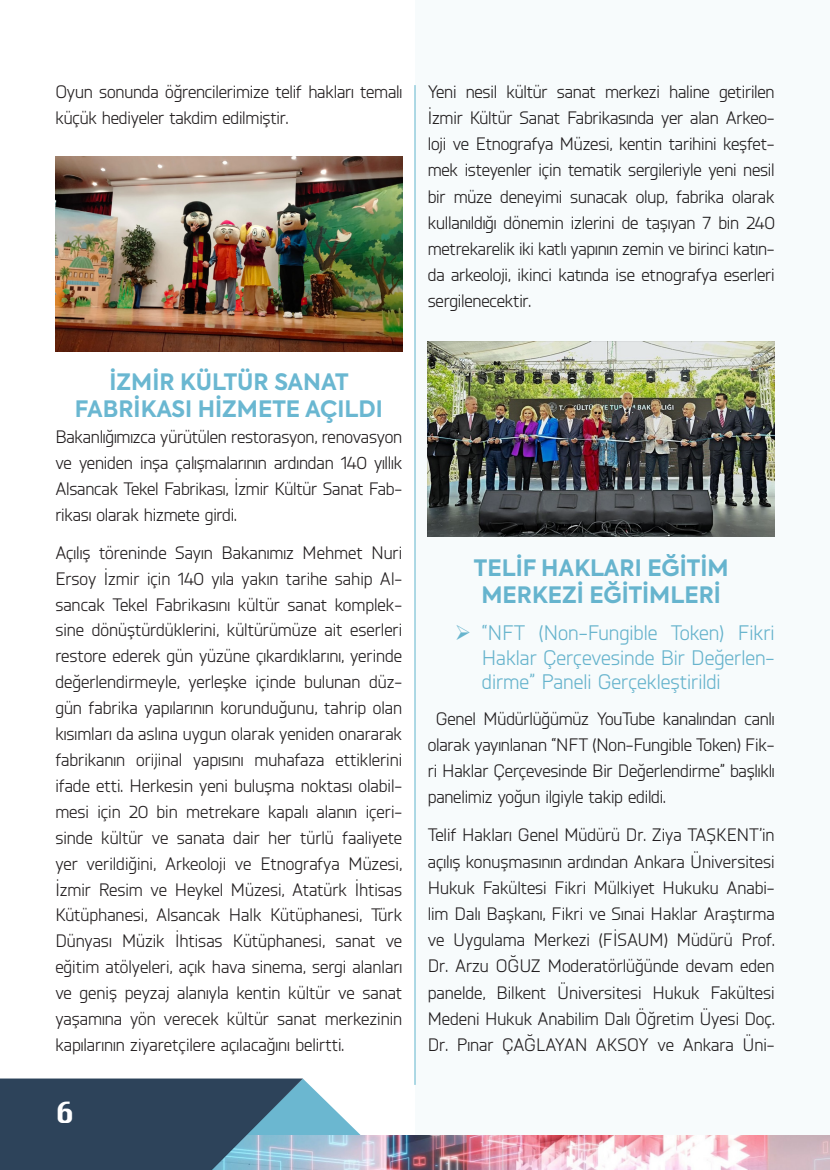
<style>
.page{position:relative;width:830px;height:1170px;background:#fff}
.page>*{position:absolute;margin:0;border:0;box-sizing:border-box;transform-origin:0 0}
.t1{font:28.5px "Krungthep";color:#fff}
.t2{font:700 22.5px/27px "Axiforma";color:#6ab7d1;text-align:center}
.t3{font:21px/24.5px "Knul";color:#6bb7d0;text-align:justify}
.t4{font:18px/26px "Knul";letter-spacing:-.01em;color:#231f20;text-align:justify}
</style>
<div class="page">
<div style="left:415px;top:0;width:414px;height:1135px;background:#f7fbfc"></div>
<div style="left:55px;top:338px;width:347px;height:16px;background:linear-gradient(to right,#fff,#fff)"></div>
<img style="left:55px;top:156px;width:347px;height:195px">
<svg style="left:427px;top:536px;width:347px;height:1px"></svg>
<img style="left:427px;top:341px;width:347px;height:195px">
<hr style="left:414px;top:85px;width:1px;height:999px;background:#60b5cc">
<img style="left:361px;top:1135px;width:468px;height:34px">
<svg style="left:0;top:1078px;width:361px;height:91px;background:#4f6b81"></svg>
<p class="t4" style="left:55px;top:78px;width:348px">Oyun sonunda öğrencilerimize telif hakları temalı küçük hediyeler takdim edilmiştir.</p>
<p class="t2" style="left:75px;top:369px;width:309px">İZMİR KÜLTÜR SANAT<br>FABRİKASI HİZMETE AÇILDI</p>
<p class="t4" style="left:55px;top:423px;width:348px">Bakanlığımızca yürütülen restorasyon, renovasyon ve yeniden inşa çalışmalarının ardından 140 yıllık Alsancak Tekel Fabrikası, İzmir Kültür Sanat Fab&shy;rikası olarak hizmete girdi.</p>
<p class="t4" style="left:55px;top:538px;width:348px">Açılış töreninde Sayın Bakanımız Mehmet Nuri Ersoy İzmir için 140 yıla yakın tarihe sahip Al&shy;sancak Tekel Fabrikasını kültür sanat komplek&shy;sine dönüştürdüklerini, kültürümüze ait eserleri restore ederek gün yüzüne çıkardıklarını, yerinde değerlendirmeyle, yerleşke içinde bulunan düz&shy;gün fabrika yapılarının korunduğunu, tahrip olan kısımları da aslına uygun olarak yeniden onararak fabrikanın orijinal yapısını muhafaza ettiklerini ifade etti. Herkesin yeni buluşma noktası olabil&shy;mesi için 20 bin metrekare kapalı alanın içeri&shy;sinde kültür ve sanata dair her türlü faaliyete yer verildiğini, Arkeoloji ve Etnografya Müzesi, İzmir Resim ve Heykel Müzesi, Atatürk İhtisas Kütüphanesi, Alsancak Halk Kütüphanesi, Türk Dünyası Müzik İhtisas Kütüphanesi, sanat ve eğitim atölyeleri, açık hava sinema, sergi alanları ve geniş peyzaj alanıyla kentin kültür ve sanat yaşamına yön verecek kültür sanat merkezinin kapılarının ziyaretçilere açılacağını belirtti.</p>
<p class="t1" style="left:30px;top:1095px;width:46px">66</p>
<p class="t4" style="left:427px;top:77px;width:348px">Yeni nesil kültür sanat merkezi haline getirilen İzmir Kültür Sanat Fabrikasında yer alan Arkeo&shy;loji ve Etnografya Müzesi, kentin tarihini keşfet&shy;mek isteyenler için tematik sergileriyle yeni nesil bir müze deneyimi sunacak olup, fabrika olarak kullanıldığı dönemin izlerini de taşıyan 7 bin 240 metrekarelik iki katlı yapının zemin ve birinci katın&shy;da arkeoloji, ikinci katında ise etnografya eserleri sergilenecektir.</p>
<p class="t2" style="left:473px;top:554px;width:256px">TELİF HAKLARI EĞİTİM<br>MERKEZİ EĞİTİMLERİ</p>
<p class="t3" style="left:481px;top:620px;width:294px;text-indent:-27px">➢ “NFT (Non-Fungible Token) Fikri Haklar Çerçevesinde Bir Değerlen&shy;dirme” Paneli Gerçekleştirildi</p>
<p class="t4" style="left:427px;top:704px;width:348px;text-indent:8px">Genel Müdürlüğümüz YouTube kanalından canlı olarak yayınlanan “NFT (Non-Fungible Token) Fik&shy;ri Haklar Çerçevesinde Bir Değerlendirme” başlıklı panelimiz yoğun ilgiyle takip edildi.</p>
<p class="t4" style="left:427px;top:821px;width:348px">Telif Hakları Genel Müdürü Dr. Ziya TAŞKENT’in açılış konuşmasının ardından Ankara Üniversitesi Hukuk Fakültesi Fikri Mülkiyet Hukuku Anabi&shy;lim Dalı Başkanı, Fikri ve Sınai Haklar Araştırma ve Uygulama Merkezi (FİSAUM) Müdürü Prof.<br>Dr. Arzu OĞUZ Moderatörlüğünde devam eden panelde, Bilkent Üniversitesi Hukuk Fakültesi Medeni Hukuk Anabilim Dalı Öğretim Üyesi Doç.<br>Dr. Pınar ÇAĞLAYAN AKSOY ve Ankara Üni-</p>
</div>
